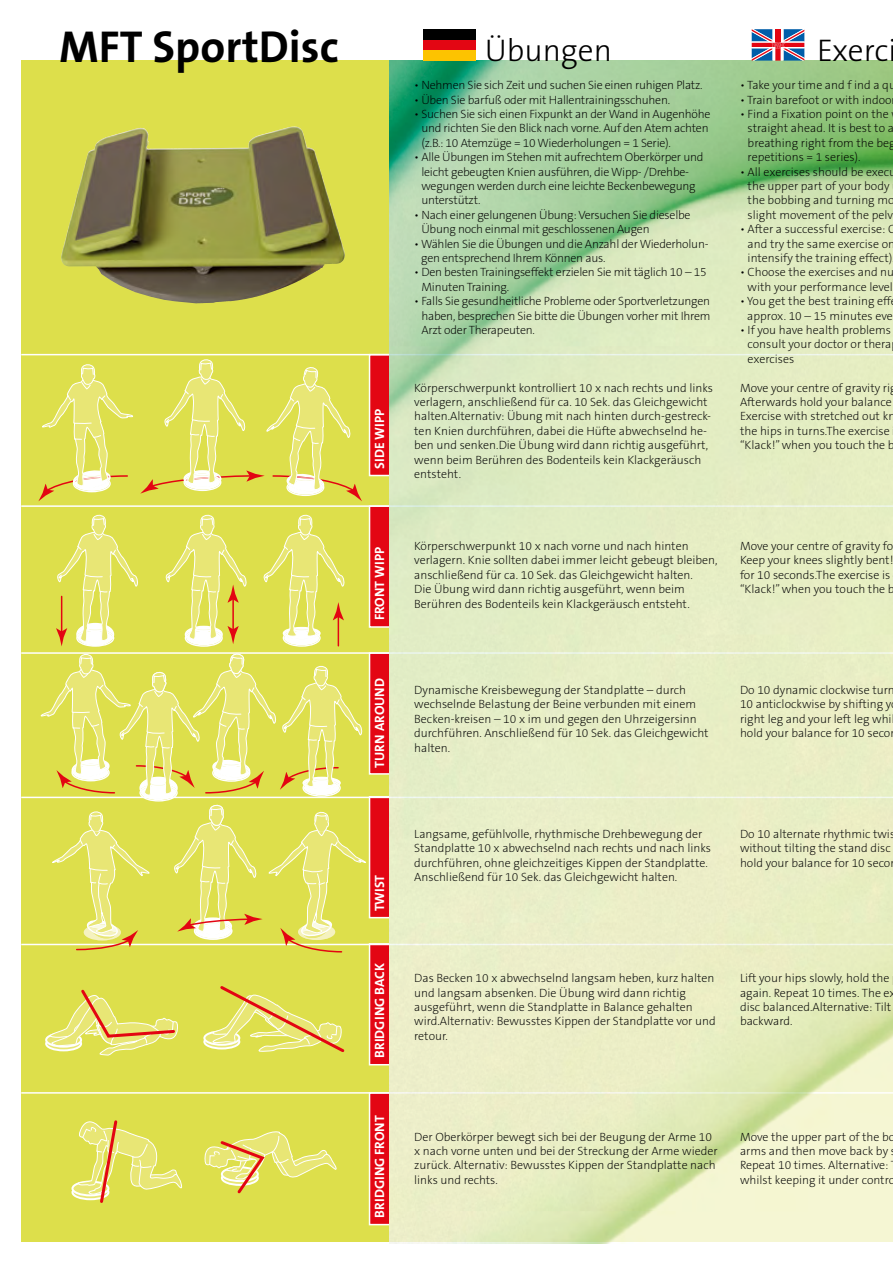
<style>
.page{position:relative;width:893px;height:1263px;background:#fff}
.page>*{position:absolute;margin:0;border:0;box-sizing:border-box;transform-origin:0 0}
.t1{font:700 45px "The Sans B7";color:#000}
.t2{font:300 31.5px "The Sans B3";color:#000}
.t3{font:700 13.5px "The Sans B7";color:#fff}
.t4{font:200 12px/14.4px "The Sans B2";color:#000}
.t5{font:200 12px/14.4px "The Sans B2";letter-spacing:-.02em;color:#000}
</style>
<div class="page">
<svg style="left:21px;top:61px;width:369px;height:1181px;background:#c7c84a"></svg>
<div style="left:370px;top:653px;width:44px;height:121px;background:#e30613"></div>
<div style="left:369px;top:652px;width:46px;height:123px;border:2px solid #fff"></div>
<div style="left:370px;top:506px;width:44px;height:121px;background:#e30613"></div>
<div style="left:369px;top:505px;width:46px;height:123px;border:2px solid #fff"></div>
<div style="left:370px;top:355px;width:44px;height:120px;background:#e30613"></div>
<div style="left:369px;top:354px;width:46px;height:122px;border:2px solid #fff"></div>
<div style="left:370px;top:797px;width:44px;height:121px;background:#e30613"></div>
<div style="left:369px;top:796px;width:46px;height:122px;border:2px solid #fff"></div>
<div style="left:370px;top:944px;width:44px;height:121px;background:#e30613"></div>
<div style="left:369px;top:943px;width:46px;height:122px;border:2px solid #fff"></div>
<div style="left:370px;top:1093px;width:43px;height:131px;background:#e30613"></div>
<div style="left:369px;top:1092px;width:45px;height:133px;border:2px solid #fff"></div>
<hr style="left:21px;top:944px;width:872px;height:1px;background:#fff">
<hr style="left:21px;top:797px;width:872px;height:1px;background:#fff">
<hr style="left:21px;top:652px;width:872px;height:2px;background:#fff">
<hr style="left:21px;top:505px;width:872px;height:2px;background:#fff">
<hr style="left:21px;top:354px;width:872px;height:1px;background:#fff">
<hr style="left:21px;top:1092px;width:872px;height:2px;background:#fff">
<img style="left:174px;top:127px;width:119px;height:22px">
<img style="left:390px;top:61px;width:503px;height:1182px">
<div style="left:423px;top:38px;width:52px;height:14px;background:#e30613"></div>
<div style="left:423px;top:50px;width:52px;height:11px;background:#fdc300"></div>
<div style="left:423px;top:29px;width:52px;height:11px;background:#000"></div>
<svg style="left:752px;top:29px;width:52px;height:32px;background:#8e7496"></svg>
<svg style="left:140px;top:358px;width:222px;height:143px;background:#e1df5d"></svg>
<svg style="left:38px;top:364px;width:96px;height:137px;background:#e1e061"></svg>
<svg style="left:41px;top:514px;width:325px;height:439px;background:#e1e061"></svg>
<div style="left:45px;top:1036px;width:37px;height:15px;border:2px solid #fff;border-radius:50%"></div>
<div style="left:45px;top:1032px;width:37px;height:16px;border:2px solid #fff;border-radius:50%"></div>
<svg style="left:49px;top:983px;width:298px;height:73px;background:#e2db5f"></svg>
<svg style="left:72px;top:1185px;width:36px;height:14px"></svg>
<div style="left:71px;top:1184px;width:38px;height:16px;border:2px solid #fff;border-radius:50%"></div>
<svg style="left:72px;top:1181px;width:36px;height:14px"></svg>
<div style="left:71px;top:1180px;width:38px;height:16px;border:2px solid #fff;border-radius:50%"></div>
<svg style="left:78px;top:1071px;width:261px;height:167px;background:#dfde57"></svg>
<h1 class="t1" style="left:59px;top:23px;width:281px">MFT SportDisc</h1>
<h2 class="t2" style="left:485px;top:34px;width:129px">Übungen</h2>
<h2 class="t2" style="left:817px;top:34px;width:81px">Exerci</h2>
<p class="t5" style="left:414px;top:79px;width:290px">• Nehmen Sie sich Zeit und suchen Sie einen ruhigen Platz.</p>
<p class="t5" style="left:414px;top:93px;width:257px">• Üben Sie barfuß oder mit Hallentrainingsschuhen.</p>
<p class="t5" style="left:421px;top:107px;width:291px;text-indent:-7px">• Suchen Sie sich einen Fixpunkt an der Wand in Augenhöhe und richten Sie den Blick nach vorne. Auf den Atem achten (z.B.: 10 Atemzüge = 10 Wiederholungen = 1 Serie).</p>
<p class="t5" style="left:421px;top:151px;width:284px;text-indent:-7px">• Alle Übungen im Stehen mit aufrechtem Oberkörper und leicht gebeugten Knien ausführen, die Wipp- /Drehbe&shy;wegungen werden durch eine leichte Beckenbewegung unterstützt.</p>
<p class="t5" style="left:421px;top:208px;width:271px;text-indent:-7px">• Nach einer gelungenen Übung: Versuchen Sie dieselbe<br>Übung noch einmal mit geschlossenen Augen</p>
<p class="t5" style="left:421px;top:237px;width:289px;text-indent:-7px">• Wählen Sie die Übungen und die Anzahl der Wiederholun&shy;gen entsprechend Ihrem Können aus.</p>
<p class="t5" style="left:421px;top:266px;width:287px;text-indent:-7px">• Den besten Trainingseffekt erzielen Sie mit täglich 10 – 15<br>Minuten Training.</p>
<p class="t4" style="left:421px;top:295px;width:291px;text-align:justify;text-indent:-7px">• Falls Sie gesundheitliche Probleme oder Sportverletzungen haben, besprechen Sie bitte die Übungen vorher mit Ihrem Arzt oder Therapeuten.</p>
<p class="t4" style="left:740px;top:79px;width:157px">• Take your time and f ind a qu</p>
<p class="t4" style="left:740px;top:93px;width:153px">• Train barefoot or with indoo</p>
<p class="t4" style="left:748px;top:107px;width:150px;text-indent:-8px">• Find a Fixation point on the straight ahead. It is best to a breathing right from the beg repetitions = 1 series).</p>
<p class="t4" style="left:740px;top:165px;width:158px;text-align:center">• All exercises should be execu the upper part of your body the bobbing and turning mo slight movement of the pelv</p>
<p class="t4" style="left:748px;top:223px;width:149px;text-align:justify;text-indent:-8px">• After a successful exercise: C and try the same exercise on intensify the training effect)</p>
<p class="t4" style="left:740px;top:266px;width:156px;text-align:center">• Choose the exercises and nu with your performance level</p>
<p class="t4" style="left:740px;top:295px;width:154px;text-align:right">• You get the best training eff approx. 10 – 15 minutes eve</p>
<p class="t4" style="left:748px;top:323px;width:145px;text-align:justify;text-indent:-8px">• If you have health problems consult your doctor or thera exercises</p>
<p class="t4" style="left:740px;top:381px;width:157px">Move your centre of gravity ri<br>Afterwards hold your balance<br>Exercise with stretched out kn the hips in turns.The exercise “Klack!” when you touch the b</p>
<p class="t4" style="left:414px;top:381px;width:300px">Körperschwerpunkt kontrolliert 10 x nach rechts und links verlagern, anschließend für ca. 10 Sek. das Gleichgewicht halten.Alternativ: Übung mit nach hinten durch-gestreck&shy;ten Knien durchführen, dabei die Hüfte abwechselnd he&shy;ben und senken.Die Übung wird dann richtig ausgeführt, wenn beim Berühren des Bodenteils kein Klackgeräusch entsteht.</p>
<p class="t3" style="left:373px;top:469px;width:62px;rotate:-90deg">SIDE WIPP</p>
<p class="t3" style="left:373px;top:620px;width:75px;rotate:-90deg">FRONT WIPP</p>
<p class="t3" style="left:373px;top:768px;width:91px;rotate:-90deg">TURN AROUND</p>
<p class="t3" style="left:373px;top:911px;width:38px;rotate:-90deg">TWIST</p>
<p class="t3" style="left:373px;top:1058px;width:96px;rotate:-90deg">BRIDGING BACK</p>
<p class="t3" style="left:373px;top:1218px;width:104px;rotate:-90deg">BRIDGING FRONT</p>
<p class="t4" style="left:414px;top:539px;width:305px">Körperschwerpunkt 10 x nach vorne und nach hinten verlagern. Knie sollten dabei immer leicht gebeugt bleiben, anschließend für ca. 10 Sek. das Gleichgewicht halten.<br>Die Übung wird dann richtig ausgeführt, wenn beim Berühren des Bodenteils kein Klackgeräusch entsteht.</p>
<p class="t4" style="left:740px;top:539px;width:156px">Move your centre of gravity fo<br>Keep your knees slightly bent! for 10 seconds.The exercise is “Klack!” when you touch the b</p>
<p class="t4" style="left:414px;top:683px;width:296px">Dynamische Kreisbewegung der Standplatte – durch wechselnde Belastung der Beine verbunden mit einem Becken-kreisen – 10 x im und gegen den Uhrzeigersinn durchführen. Anschließend für 10 Sek. das Gleichgewicht halten.</p>
<p class="t4" style="left:740px;top:683px;width:156px">Do 10 dynamic clockwise turn<br>10 anticlockwise by shifting y right leg and your left leg whi hold your balance for 10 seco</p>
<p class="t4" style="left:414px;top:827px;width:298px">Langsame, gefühlvolle, rhythmische Drehbewegung der Standplatte 10 x abwechselnd nach rechts und nach links durchführen, ohne gleichzeitiges Kippen der Standplatte.<br>Anschließend für 10 Sek. das Gleichgewicht halten.</p>
<p class="t4" style="left:740px;top:827px;width:157px">Do 10 alternate rhythmic twis without tilting the stand disc hold your balance for 10 seco</p>
<p class="t4" style="left:414px;top:971px;width:303px">Das Becken 10 x abwechselnd langsam heben, kurz halten und langsam absenken. Die Übung wird dann richtig ausgeführt, wenn die Standplatte in Balance gehalten wird.Alternativ: Bewusstes Kippen der Standplatte vor und retour.</p>
<p class="t4" style="left:740px;top:971px;width:157px">Lift your hips slowly, hold the again. Repeat 10 times. The ex disc balanced.Alternative: Tilt backward.</p>
<p class="t4" style="left:414px;top:1130px;width:305px">Der Oberkörper bewegt sich bei der Beugung der Arme 10 x nach vorne unten und bei der Streckung der Arme wieder zurück. Alternativ: Bewusstes Kippen der Standplatte nach links und rechts.</p>
<p class="t4" style="left:740px;top:1130px;width:157px">Move the upper part of the bo arms and then move back by<br>Repeat 10 times. Alternative: whilst keeping it under contro</p>
</div>
